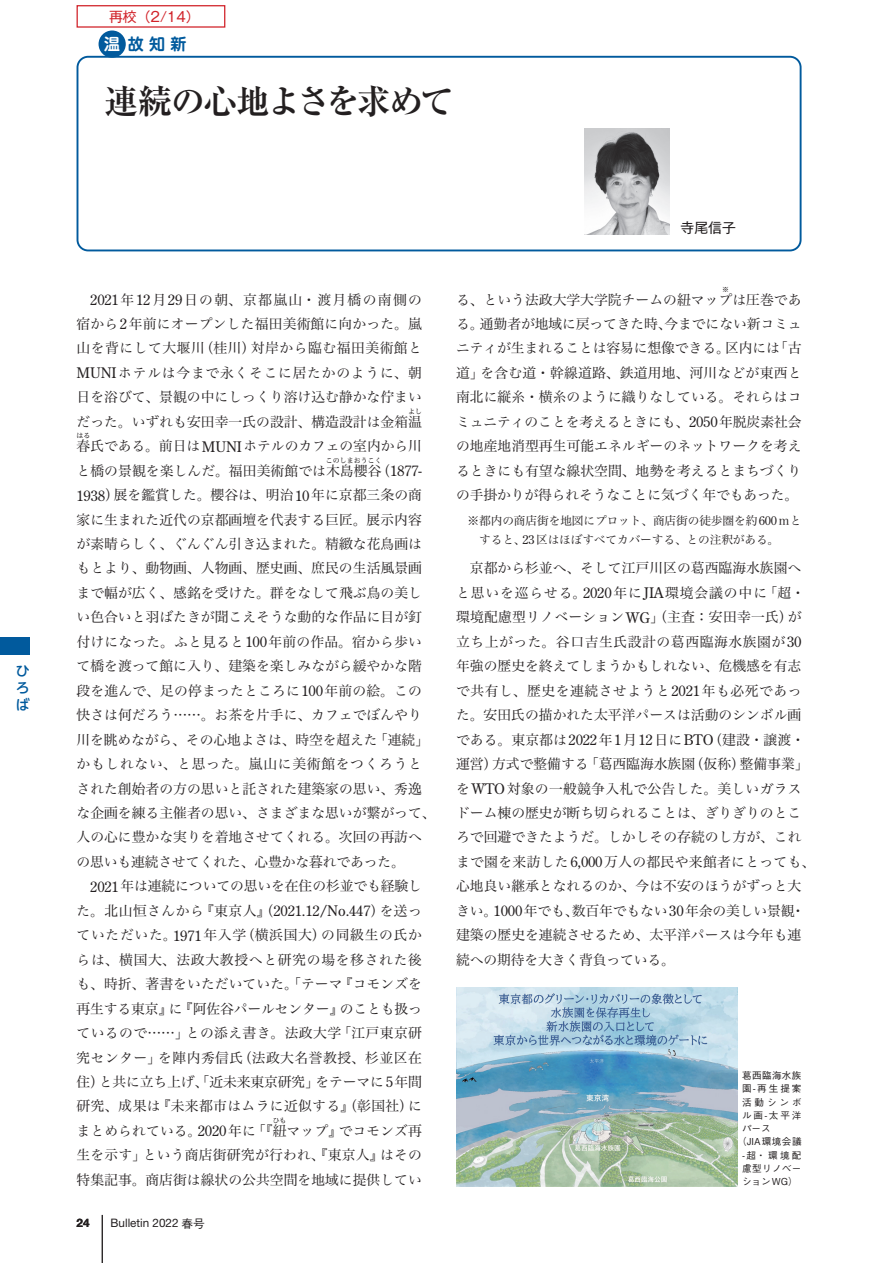
<style>
.page{position:relative;width:893px;height:1263px;background:#fff}
.page>*{position:absolute;margin:0;border:0;box-sizing:border-box;transform-origin:0 0}
.t1{font:700 34.05px "Ryumin Pro";letter-spacing:-.06em;color:#231f20}
.t2{font:700 15.9px "UD Shin M Go Pro De";color:#015a9d}
.t3{font:14.55px "Century Old Style";color:#231f20}
.t4{font:13.8px/24.5px "Hira Min Pro W3";color:#231f20;text-align:justify}
.t5{font:13.8px "Gothic MB101 Pro";color:#d1232a}
.t6{font:13.8px "Gothic MB101 Pro";color:#231f20}
.t7{font:500 13.8px/17.1px "UD Shin M Go Pro";color:#015a9d;text-align:justify}
.t8{font:11.7px/19.2px "Hira Min Pro W3";letter-spacing:-.01em;color:#231f20;text-align:center}
.t9{font:11.7px "Helvetica Neue";color:#231f20}
.t10{font:700 11.7px "Helvetica Neue";color:#231f20}
.t11{font:500 9.6px "Gothic BBB Pro";letter-spacing:.045em;color:#231f20}
.t12{font:6.9px "Hira Min Pro W3";color:#231f20}
.s1{color:#fff}
.s2{font-family:"Century Old Style";font-size:14.55px}
.s3{font-family:"Hira Min Pro W3";font-size:13.8px}
.s4{font-family:"Gothic BBB";font-weight:500}
.s5{font-family:"Century Old Style";font-size:12.3px}
</style>
<div class="page">
<hr style="left:102px;top:1215px;width:1px;height:48px;background:#231f20">
<div style="left:0;top:638px;width:30px;height:17px;background:#015a9d"></div>
<div style="left:99px;top:31px;width:27px;height:27px;background:#015a9d;border-radius:50%"></div>
<img style="left:585px;top:128px;width:85px;height:106px">
<div style="left:77px;top:56px;width:724px;height:195px;border:2px solid #015a9d;border-radius:11px"></div>
<img style="left:456px;top:988px;width:282px;height:198px">
<div style="left:77px;top:5px;width:148px;height:23px;border:1px solid #d1232a"></div>
<p class="t7" style="left:16px;top:661px;width:15px">ひろば</p>
<p class="t5" style="left:109px;top:5px;width:92px">再校（2/14）</p>
<p class="t2" style="left:104px;top:31px;width:84px"><span class="s1">温</span> 故 知 新</p>
<h1 class="t1" style="left:104px;top:74px;width:351px">連続の心地よさを求めて</h1>
<p class="t6" style="left:681px;top:216px;width:57px">寺尾信子</p>
<p class="t4" style="left:77px;top:286px;width:347px;text-indent:14px"><span class="s2">2021</span>年<span class="s2">12</span>月<span class="s2">29</span>日の朝、京都嵐山・渡月橋の南側の宿から<span class="s2">2</span>年前にオープンした福田美術館に向かった。嵐山を背にして大堰川（桂川）対岸から臨む福田美術館と<span class="s2">MUNI</span>ホテルは今まで永くそこに居たかのように、朝日を浴びて、景観の中にしっくり溶け込む静かな佇まいだった。いずれも安田幸一氏の設計、構造設計は金箱温</p>
<p class="t12" style="left:408px;top:405px;width:15px">よし</p>
<p class="t4" style="left:77px;top:433px;width:347px">春氏である。前日は<span class="s2">MUNI</span>ホテルのカフェの室内から川</p>
<p class="t12" style="left:77px;top:430px;width:15px">はる</p>
<p class="t4" style="left:77px;top:457px;width:307px">と橋の景観を楽しんだ。福田美術館では木島櫻谷</p>
<p class="t12" style="left:326px;top:454px;width:57px">このしまおうこく</p>
<p class="t3" style="left:376px;top:461px;width:47px"><span class="s3">（</span>1877-</p>
<p class="t4" style="left:77px;top:481px;width:361px;text-align:left"><span class="s2">1938</span>）展を鑑賞した。櫻谷は、明治<span class="s2">10</span>年に京都三条の商家に生まれた近代の京都画壇を代表する巨匠。展示内容が素晴らしく、ぐんぐん引き込まれた。精緻な花鳥画はもとより、動物画、人物画、歴史画、庶民の生活風景画まで幅が広く、感銘を受けた。群をなして飛ぶ鳥の美しい色合いと羽ばたきが聞こえそうな動的な作品に目が釘付けになった。ふと見ると<span class="s2">100</span>年前の作品。宿から歩いて橋を渡って館に入り、建築を楽しみながら緩やかな階段を進んで、足の停まったところに<span class="s2">100</span>年前の絵。この快さは何だろう……。お茶を片手に、カフェでぼんやり川を眺めながら、その心地よさは、時空を超えた「連続」かもしれない、と思った。嵐山に美術館をつくろうとされた創始者の方の思いと託された建築家の思い、秀逸な企画を練る主催者の思い、さまざまな思いが繋がって、人の心に豊かな実りを着地させてくれる。次回の再訪への思いも連続させてくれた、心豊かな暮れであった。</p>
<p class="t4" style="left:77px;top:873px;width:347px;text-indent:14px"><span class="s2">2021</span>年は連続についての思いを在住の杉並でも経験した。北山恒さんから『東京人』（<span class="s2">2021.12/No.447</span>）を送っていただいた。<span class="s2">1971</span>年入学（横浜国大）の同級生の氏からは、横国大、法政大教授へと研究の場を移された後も、時折、著書をいただいていた。「テーマ『コモンズを再生する東京』に『阿佐谷パールセンター』のことも扱っているので……」との添え書き。法政大学「江戸東京研究センター」を陣内秀信氏（法政大名誉教授、杉並区在住）と共に立ち上げ、「近未来東京研究」をテーマに<span class="s2">5</span>年間研究、成果は『未来都市はムラに近似する』（彰国社）にまとめられている。<span class="s2">2020</span>年に「『紐マップ』でコモンズ再</p>
<p class="t12" style="left:273px;top:1114px;width:15px">ひも</p>
<p class="t4" style="left:77px;top:1142px;width:347px">生を示す」という商店街研究が行われ、『東京人』はその特集記事。商店街は線状の公共空間を地域に提供してい</p>
<p class="t10" style="left:77px;top:1216px;width:15px">24</p>
<p class="t9" style="left:111px;top:1216px;width:96px">Bulletin 2022 <span class="s4">春号</span></p>
<p class="t12" style="left:722px;top:283px;width:8px">※</p>
<p class="t4" style="left:456px;top:310px;width:347px">る。通勤者が地域に戻ってきた時、今までにない新コミュニティが生まれることは容易に想像できる。区内には「古道」を含む道・幹線道路、鉄道用地、河川などが東西と南北に縦糸・横糸のように織りなしている。それらはコミュニティのことを考えるときにも、<span class="s2">2050</span>年脱炭素社会の地産地消型再生可能エネルギーのネットワークを考えるときにも有望な線状空間、地勢を考えるとまちづくりの手掛かりが得られそうなことに気づく年でもあった。</p>
<p class="t8" style="left:456px;top:510px;width:347px">　※都内の商店街を地図にプロット、商店街の徒歩圏を約<span class="s5">600</span>ｍとすると、<span class="s5">23</span>区はほぼすべてカバーする、との注釈がある。</p>
<p class="t4" style="left:456px;top:555px;width:361px;text-align:left">　京都から杉並へ、そして江戸川区の葛西臨海水族園へと思いを巡らせる。<span class="s2">2020</span>年に<span class="s2">JIA</span>環境会議の中に「超・環境配慮型リノベーション<span class="s2">WG</span>」（主査：安田幸一氏）が立ち上がった。谷口吉生氏設計の葛西臨海水族園が<span class="s2">30</span>年強の歴史を終えてしまうかもしれない、危機感を有志で共有し、歴史を連続させようと<span class="s2">2021</span>年も必死であった。安田氏の描かれた太平洋パースは活動のシンボル画である。東京都は<span class="s2">2022</span>年<span class="s2">1</span>月<span class="s2">12</span>日に<span class="s2">BTO</span>（建設・譲渡・運営）方式で整備する「葛西臨海水族園（仮称）整備事業」を<span class="s2">WTO</span>対象の一般競争入札で公告した。美しいガラスドーム棟の歴史が断ち切られることは、ぎりぎりのところで回避できたようだ。しかしその存続のし方が、これまで園を来訪した<span class="s2">6,000</span>万人の都民や来館者にとっても、心地良い継承となれるのか、今は不安のほうがずっと大きい。<span class="s2">1000</span>年でも、数百年でもない<span class="s2">30</span>年余の美しい景観・建築の歴史を連続させるため、太平洋パースは今年も連続への期待を大きく背負っている。</p>
<p class="t4" style="left:456px;top:286px;width:347px">る、という法政大学大学院チームの紐マップは圧巻であ</p>
<p class="t11" style="left:742px;top:1068px;width:61px">葛西臨海水族</p>
<p class="t11" style="left:742px;top:1081px;width:61px">園-再生提案</p>
<p class="t11" style="left:742px;top:1094px;width:61px">活動シンボ</p>
<p class="t11" style="left:742px;top:1107px;width:61px">ル画-太平洋</p>
<p class="t11" style="left:742px;top:1121px;width:30px">パース</p>
<p class="t11" style="left:737px;top:1134px;width:66px">（JIA環境会議</p>
<p class="t11" style="left:742px;top:1147px;width:61px">-超・環境配</p>
<p class="t11" style="left:742px;top:1161px;width:61px">慮型リノベー</p>
<p class="t11" style="left:742px;top:1174px;width:57px">ションWG）</p>
</div>
